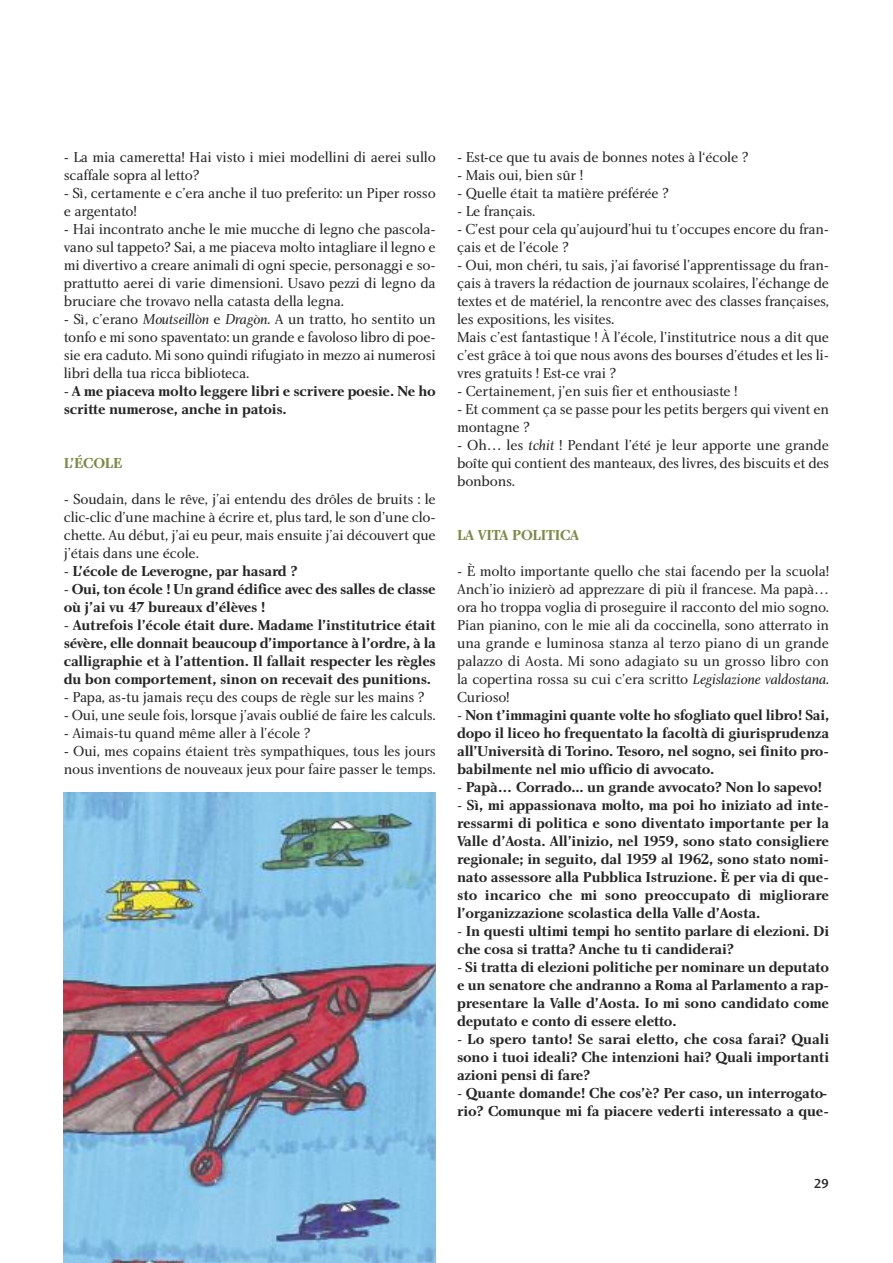
<style>
.page{position:relative;width:893px;height:1263px;background:#fff}
.page>*{position:absolute;margin:0;border:0;box-sizing:border-box;transform-origin:0 0}
.t1{font:15px/18px "Charlotte Book Plain";letter-spacing:-.015em;color:#272627}
.t2{font:15px/18px "Charlotte Bold Plain";letter-spacing:-.015em;color:#272627;text-align:justify}
.t3{font:15px "Charlotte Bold Plain";letter-spacing:-.015em;color:#7d8a48}
.t4{font:13.5px "Charlotte Sans Medium Plain";color:#272627}
.s1{font-family:"Charlotte Book Italic Plain"}
.s2{font-family:"Charlotte Book Plain"}
</style>
<div class="page">
<img style="left:64px;top:792px;width:372px;height:471px">
<p class="t1" style="left:64px;top:149px;width:374px">- La mia cameretta! Hai visto i miei modellini di aerei sullo scaffale sopra al letto?</p>
<p class="t1" style="left:64px;top:185px;width:374px">- Sì, certamente e c’era anche il tuo preferito: un Piper rosso e argentato!</p>
<p class="t1" style="left:64px;top:221px;width:374px;text-align:justify">- Hai incontrato anche le mie mucche di legno che pascola&shy;vano sul tappeto? Sai, a me piaceva molto intagliare il legno e mi divertivo a creare animali di ogni specie, personaggi e so&shy;prattutto aerei di varie dimensioni. Usavo pezzi di legno da bruciare che trovavo nella catasta della legna.</p>
<p class="t1" style="left:64px;top:311px;width:374px;text-align:justify">- Sì, c’erano <span class="s1">Moutseillòn</span> e <span class="s1">Dragòn</span>. A un tratto, ho sentito un tonfo e mi sono spaventato: un grande e favoloso libro di poe&shy;sie era caduto. Mi sono quindi rifugiato in mezzo ai numerosi libri della tua ricca biblioteca.</p>
<p class="t2" style="left:64px;top:383px;width:374px"><span class="s2">-</span> A me piaceva molto leggere libri e scrivere poesie. Ne ho scritte numerose, anche in patois.</p>
<p class="t3" style="left:64px;top:457px;width:60px">L’ÉCOLE</p>
<p class="t1" style="left:64px;top:491px;width:374px;text-align:justify">- Soudain, dans le rêve, j’ai entendu des drôles de bruits : le clic-clic d’une machine à écrire et, plus tard, le son d’une clo&shy;chette. Au début, j’ai eu peur, mais ensuite j’ai découvert que j’étais dans une école.</p>
<p class="t2" style="left:64px;top:563px;width:235px"><span class="s2">-</span> L’école de Leverogne, par hasard ?</p>
<p class="t2" style="left:64px;top:581px;width:374px"><span class="s2">-</span> Oui, ton école ! Un grand édifice avec des salles de classe où j’ai vu 47 bureaux d’élèves !</p>
<p class="t2" style="left:64px;top:617px;width:374px"><span class="s2">-</span> Autrefois l’école était dure. Madame l’institutrice était sévère, elle donnait beaucoup d’importance à l’ordre, à la calligraphie et à l’attention. Il fallait respecter les règles du bon comportement, sinon on recevait des punitions.</p>
<p class="t1" style="left:64px;top:689px;width:362px">- Papa, as-tu jamais reçu des coups de règle sur les mains ?</p>
<p class="t1" style="left:64px;top:707px;width:374px">- Oui, une seule fois, lorsque j’avais oublié de faire les calculs.</p>
<p class="t1" style="left:64px;top:725px;width:248px">- Aimais-tu quand même aller à l’école ?</p>
<p class="t1" style="left:64px;top:743px;width:374px">- Oui, mes copains étaient très sympathiques, tous les jours nous inventions de nouveaux jeux pour faire passer le temps.</p>
<p class="t1" style="left:457px;top:149px;width:293px">- Est-ce que tu avais de bonnes notes à l‘école ?</p>
<p class="t1" style="left:457px;top:167px;width:128px">- Mais oui, bien sûr !</p>
<p class="t1" style="left:457px;top:185px;width:213px">- Quelle était ta matière préférée ?</p>
<p class="t1" style="left:457px;top:203px;width:80px">- Le français.</p>
<p class="t1" style="left:457px;top:221px;width:373px">- C’est pour cela qu’aujourd’hui tu t’occupes encore du fran&shy;çais et de l’école ?</p>
<p class="t1" style="left:457px;top:257px;width:374px">- Oui, mon chéri, tu sais, j’ai favorisé l’apprentissage du fran&shy;çais à travers la rédaction de journaux scolaires, l’échange de textes et de matériel, la rencontre avec des classes françaises, les expositions, les visites.<br>Mais c’est fantastique ! À l’école, l’institutrice nous a dit que c’est grâce à toi que nous avons des bourses d’études et les li&shy;vres gratuits ! Est-ce vrai ?</p>
<p class="t1" style="left:457px;top:383px;width:282px">- Certainement, j’en suis fier et enthousiaste !</p>
<p class="t1" style="left:457px;top:401px;width:374px">- Et comment ça se passe pour les petits bergers qui vivent en montagne ?</p>
<p class="t1" style="left:457px;top:437px;width:374px;text-align:justify">- Oh… les <span class="s1">tchit</span> ! Pendant l’été je leur apporte une grande boîte qui contient des manteaux, des livres, des biscuits et des bonbons.</p>
<p class="t3" style="left:457px;top:529px;width:124px">LA VITA POLITICA</p>
<p class="t1" style="left:457px;top:563px;width:374px;text-align:justify">- È molto importante quello che stai facendo per la scuola!<br>Anch’io inizierò ad apprezzare di più il francese. Ma papà… ora ho troppa voglia di proseguire il racconto del mio sogno.<br>Pian pianino, con le mie ali da coccinella, sono atterrato in una grande e luminosa stanza al terzo piano di un grande palazzo di Aosta. Mi sono adagiato su un grosso libro con la copertina rossa su cui c’era scritto <span class="s1">Legislazione valdostana</span>.<br>Curioso!</p>
<p class="t2" style="left:457px;top:707px;width:374px"><span class="s2">-</span> Non t’immagini quante volte ho sfogliato quel libro! Sai, dopo il liceo ho frequentato la facoltà di giurisprudenza all’Università di Torino. Tesoro, nel sogno, sei finito pro&shy;babilmente nel mio ufficio di avvocato.</p>
<p class="t2" style="left:457px;top:779px;width:367px"><span class="s2">-</span> Papà… Corrado... un grande avvocato? Non lo sapevo!</p>
<p class="t2" style="left:457px;top:797px;width:374px"><span class="s2">-</span> Sì, mi appassionava molto, ma poi ho iniziato ad inte&shy;ressarmi di politica e sono diventato importante per la Valle d’Aosta. All’inizio, nel 1959, sono stato consigliere regionale; in seguito, dal 1959 al 1962, sono stato nomi&shy;nato assessore alla Pubblica Istruzione. È per via di que&shy;sto incarico che mi sono preoccupato di migliorare l’organizzazione scolastica della Valle d’Aosta.</p>
<p class="t2" style="left:457px;top:923px;width:374px"><span class="s2">-</span> In questi ultimi tempi ho sentito parlare di elezioni. Di che cosa si tratta? Anche tu ti candiderai?</p>
<p class="t2" style="left:457px;top:959px;width:374px"><span class="s2">-</span> Si tratta di elezioni politiche per nominare un deputato e un senatore che andranno a Roma al Parlamento a rap&shy;presentare la Valle d’Aosta. Io mi sono candidato come deputato e conto di essere eletto.</p>
<p class="t2" style="left:457px;top:1031px;width:374px"><span class="s2">-</span> Lo spero tanto! Se sarai eletto, che cosa farai? Quali sono i tuoi ideali? Che intenzioni hai? Quali importanti azioni pensi di fare?</p>
<p class="t2" style="left:457px;top:1085px;width:373px"><span class="s2">-</span> Quante domande! Che cos’è? Per caso, un interrogato&shy;rio? Comunque mi fa piacere vederti interessato a que-</p>
<p class="t4" style="left:814px;top:1178px;width:17px">29</p>
</div>
